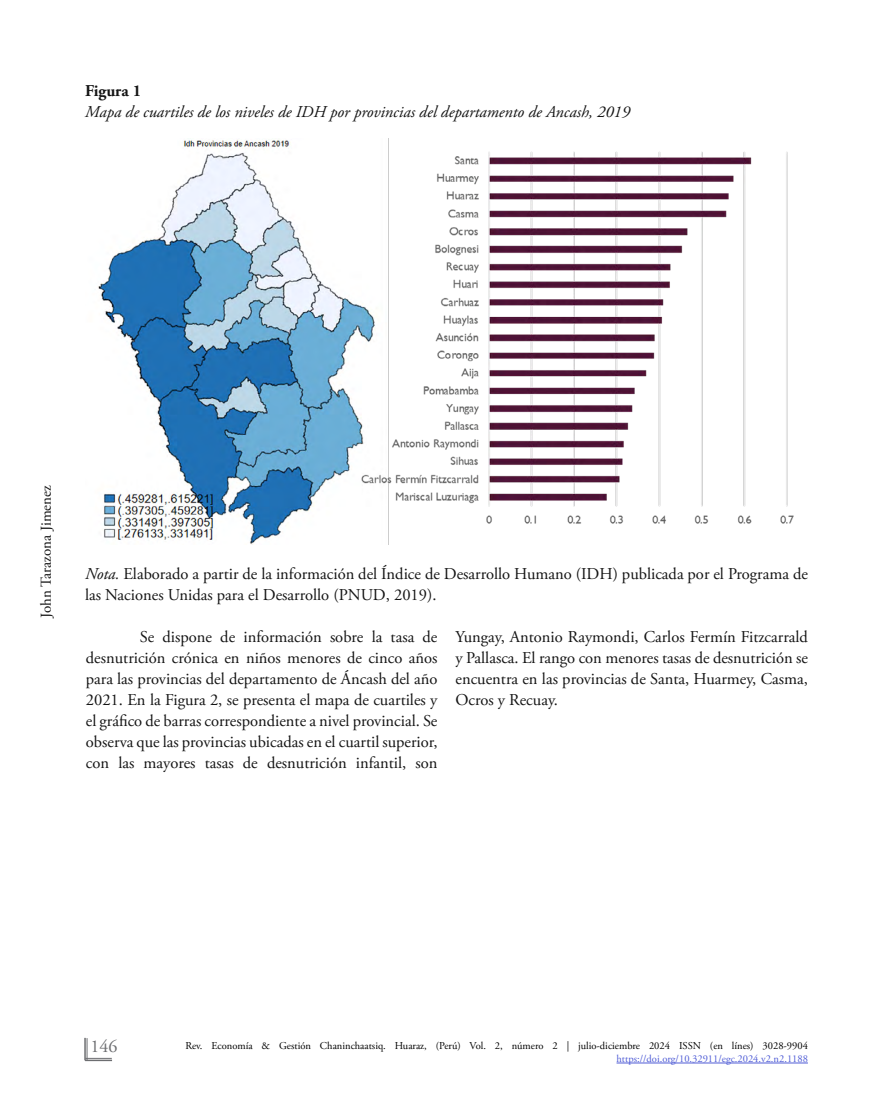
<style>
.page{position:relative;width:893px;height:1106px;background:#fff}
.page>*{position:absolute;margin:0;border:0;box-sizing:border-box;transform-origin:0 0}
.t1{font:18px "Adobe Garamond Pro";color:#6d6e71}
.Párrafo{font:16.5px/21px "Adobe Garamond Pro";color:#141414;text-align:justify}
.t2{font:italic 16.5px "Adobe Garamond Pro";color:#141414}
.t3{font:700 16.5px "Adobe Garamond Pro";color:#141414}
.t4{font:15px "Adobe Garamond Pro";color:#141414}
.t5{font:10.5px "Adobe Garamond Pro";color:#000}
.t6{font:10.5px "Adobe Garamond Pro";color:#4f5cd6}
.s1{font-style:italic}
</style>
<div class="page">
<hr style="left:84px;top:1038px;width:2px;height:21px;background:#6d6e71">
<svg style="left:86px;top:1038px;width:25px;height:21px"></svg>
<hr style="left:86px;top:1059px;width:25px;height:2px;background:#6d6e71">
<hr style="left:616px;top:1062px;width:192px;height:1px;background:#4f5cd6">
<img style="left:98px;top:138px;width:696px;height:407px">
<p class="t3" style="left:85px;top:81px;width:58px">Figura 1</p>
<p class="t2" style="left:85px;top:102px;width:547px">Mapa de cuartiles de los niveles de IDH por provincias del departamento de Ancash, 2019</p>
<p class="t4" style="left:37px;top:617px;width:134px;rotate:-90deg">John Tarazona Jimenez</p>
<p class="Párrafo" style="left:85px;top:564px;width:724px"><span class="s1">Nota.</span> Elaborado a partir de la información del Índice de Desarrollo Humano (IDH) publicada por el Programa de las Naciones Unidas para el Desarrollo (PNUD, 2019).</p>
<p class="Párrafo" style="left:455px;top:627px;width:354px">Yungay, Antonio Raymondi, Carlos Fermín Fitzcarrald y Pallasca. El rango con menores tasas de desnutrición se encuentra en las provincias de Santa, Huarmey, Casma, Ocros y Recuay.</p>
<p class="Párrafo" style="left:86px;top:627px;width:353px;text-indent:54px">Se dispone de información sobre la tasa de desnutrición crónica en niños menores de cinco años para las provincias del departamento de Áncash del año 2021. En la Figura 2, se presenta el mapa de cuartiles y el gráfico de barras correspondiente a nivel provincial. Se observa que las provincias ubicadas en el cuartil superior, con las mayores tasas de desnutrición infantil, son</p>
<p class="t1" style="left:90px;top:1035px;width:28px">146</p>
<p class="t5" style="left:185px;top:1039px;width:624px">Rev. Economía &amp; Gestión Chaninchaatsiq. Huaraz, (Perú) Vol. 2, número 2 | julio-diciembre 2024 ISSN (en línes) 3028-9904</p>
<p class="t6" style="left:616px;top:1052px;width:193px">https://doi.org/10.32911/egc.2024.v2.n2.1188</p>
</div>
